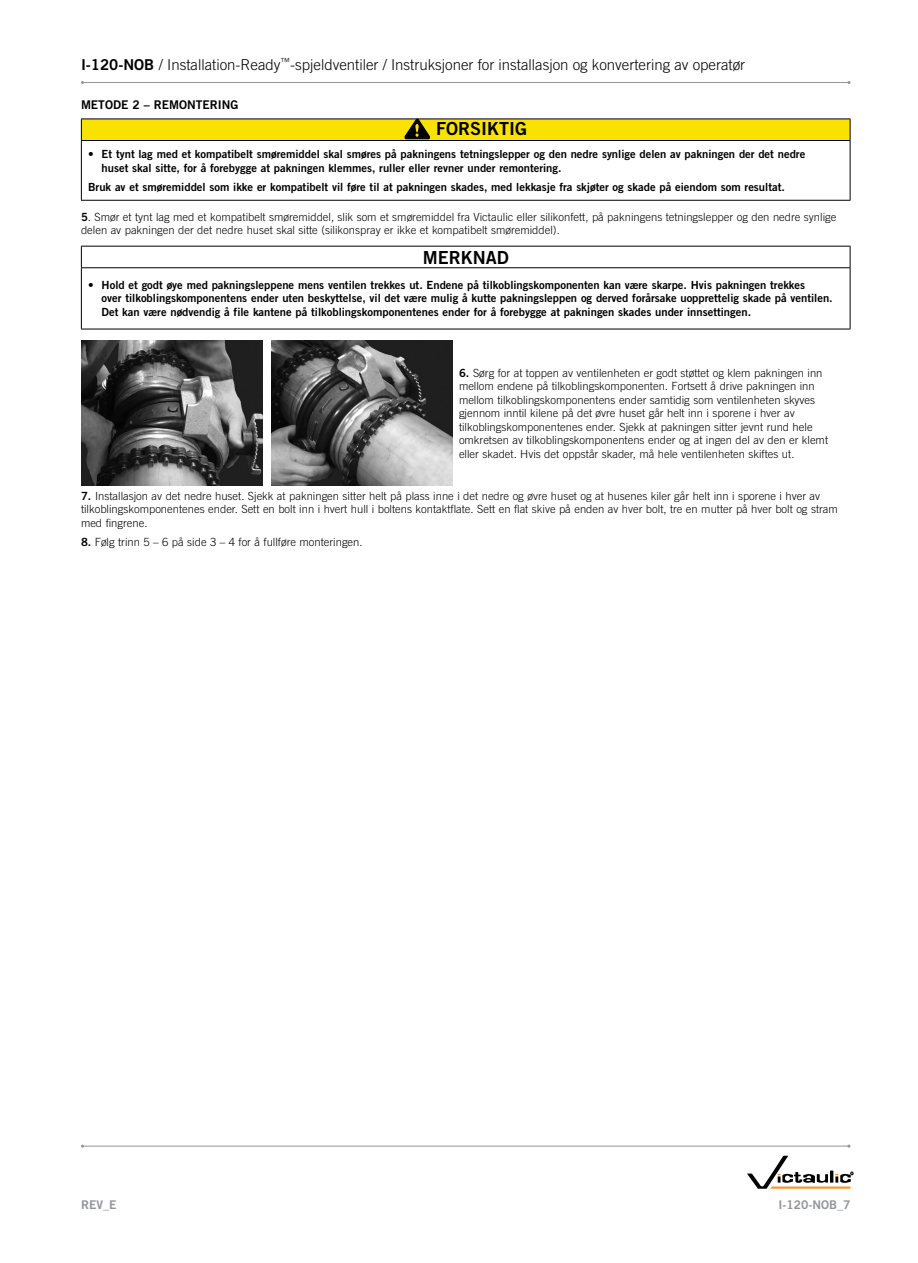
<style>
.page{position:relative;width:918px;height:1263px;background:#fff}
.page>*{position:absolute;margin:0;border:0;box-sizing:border-box;transform-origin:0 0}
.t1{font:18px "Trade Gothic LT Std Bd 2";color:#000}
.t2{font:300 15px "Trade Gothic LT Std";color:#000}
.t3{font:12px "Trade Gothic LT Std Bd 2";color:#000}
.t4{font:12px "Trade Gothic LT Std Bd 2";color:#939598}
.t5{font:300 11.25px/13.5px "Trade Gothic LT Std";color:#000}
.t6{font:11.25px/13.5px "Trade Gothic LT Std Bd 2";color:#000}
.s1{font-family:"Trade Gothic LT Std Bd 2";font-weight:400}
</style>
<div class="page">
<svg style="left:747px;top:1156px;width:106px;height:33px"></svg>
<hr style="left:83px;top:1146px;width:766px;height:1px;background:#939598">
<hr style="left:82px;top:82px;width:767px;height:1px;background:#939598">
<div style="left:81px;top:119px;width:769px;height:21px;background:#fae200"></div>
<hr style="left:81px;top:119px;width:769px;height:1px;background:#000">
<svg style="left:81px;top:119px;width:1px;height:21px"></svg>
<svg style="left:850px;top:119px;width:1px;height:21px"></svg>
<hr style="left:81px;top:141px;width:1px;height:59px;background:#000">
<hr style="left:81px;top:140px;width:769px;height:1px;background:#000">
<hr style="left:850px;top:141px;width:1px;height:59px;background:#000">
<hr style="left:81px;top:200px;width:769px;height:1px;background:#000">
<svg style="left:404px;top:119px;width:26px;height:20px"></svg>
<hr style="left:81px;top:246px;width:769px;height:1px;background:#000">
<svg style="left:81px;top:247px;width:1px;height:20px"></svg>
<svg style="left:850px;top:247px;width:1px;height:20px"></svg>
<hr style="left:81px;top:268px;width:1px;height:61px;background:#000">
<hr style="left:81px;top:267px;width:769px;height:1px;background:#000">
<hr style="left:850px;top:268px;width:1px;height:61px;background:#000">
<hr style="left:81px;top:329px;width:769px;height:1px;background:#000">
<img style="left:81px;top:341px;width:181px;height:144px">
<img style="left:271px;top:341px;width:181px;height:144px">
<h2 class="t2" style="left:81px;top:56px;width:666px"><span class="s1">I-120-NOB</span> / Installation-Ready<sup>™</sup>-spjeldventiler / Instruksjoner for installasjon og konvertering av operatør</h2>
<p class="t3" style="left:81px;top:98px;width:159px">METODE 2 – REMONTERING</p>
<h1 class="t1" style="left:436px;top:117px;width:93px">FORSIKTIG</h1>
<p class="t6" style="left:102px;top:147px;width:705px;text-indent:-14px">• Et tynt lag med et kompatibelt smøremiddel skal smøres på pakningens tetningslepper og den nedre synlige delen av pakningen der det nedre huset skal sitte, for å forebygge at pakningen klemmes, ruller eller revner under remontering.</p>
<p class="t6" style="left:88px;top:180px;width:698px">Bruk av et smøremiddel som ikke er kompatibelt vil føre til at pakningen skades, med lekkasje fra skjøter og skade på eiendom som resultat.</p>
<p class="t5" style="left:81px;top:210px;width:757px"><span class="s1">5</span>. Smør et tynt lag med et kompatibelt smøremiddel, slik som et smøremiddel fra Victaulic eller silikonfett, på pakningens tetningslepper og den nedre synlige delen av pakningen der det nedre huset skal sitte (silikonspray er ikke et kompatibelt smøremiddel).</p>
<h1 class="t1" style="left:423px;top:246px;width:88px">MERKNAD</h1>
<p class="t6" style="left:102px;top:278px;width:733px;text-indent:-14px">• Hold et godt øye med pakningsleppene mens ventilen trekkes ut. Endene på tilkoblingskomponenten kan være skarpe. Hvis pakningen trekkes<br>over tilkoblingskomponentens ender uten beskyttelse, vil det være mulig å kutte pakningsleppen og derved forårsake uopprettelig skade på ventilen.<br>Det kan være nødvendig å file kantene på tilkoblingskomponentenes ender for å forebygge at pakningen skades under innsettingen.</p>
<p class="t5" style="left:459px;top:366px;width:371px"><span class="s1">6.</span> Sørg for at toppen av ventilenheten er godt støttet og klem pakningen inn mellom endene på tilkoblingskomponenten. Fortsett å drive pakningen inn mellom tilkoblingskomponentens ender samtidig som ventilenheten skyves gjennom inntil kilene på det øvre huset går helt inn i sporene i hver av tilkoblingskomponentenes ender. Sjekk at pakningen sitter jevnt rund hele omkretsen av tilkoblingskomponentens ender og at ingen del av den er klemt eller skadet. Hvis det oppstår skader, må hele ventilenheten skiftes ut.</p>
<p class="t5" style="left:81px;top:489px;width:758px"><span class="s1">7.</span> Installasjon av det nedre huset. Sjekk at pakningen sitter helt på plass inne i det nedre og øvre huset og at husenes kiler går helt inn i sporene i hver av tilkoblingskomponentenes ender. Sett en bolt inn i hvert hull i boltens kontaktflate. Sett en flat skive på enden av hver bolt, tre en mutter på hver bolt og stram med fingrene.</p>
<p class="t5" style="left:81px;top:535px;width:283px"><span class="s1">8.</span> Følg trinn 5 – 6 på side 3 – 4 for å fullføre monteringen.</p>
<p class="t4" style="left:81px;top:1197px;width:37px">REV_E</p>
<p class="t4" style="left:779px;top:1197px;width:73px">I-120-NOB_7</p>
</div>
